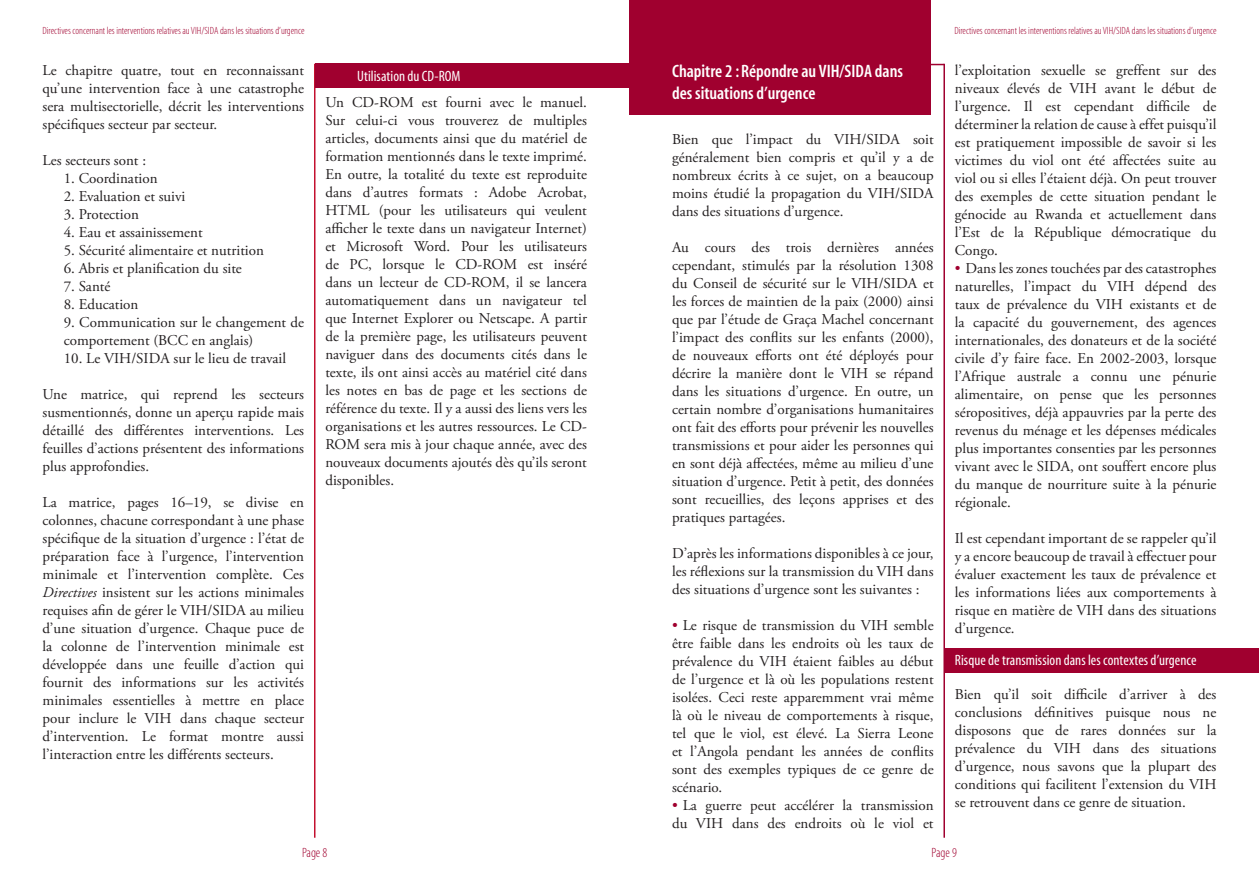
<style>
.page{position:relative;width:1259px;height:893px;background:#fff}
.page>*{position:absolute;margin:0;border:0;box-sizing:border-box;transform-origin:0 0}
.t1{font:18px/21.6px "Myriad MM 565 300";color:#fff}
.t2{font:15px/18px "Adobe Garamond Pro";color:#231f20;text-align:justify}
.t3{font:15px/18px "Adobe Garamond";color:#231f20;text-align:justify}
.t4{font:15px "Myriad MM 400 300";letter-spacing:.005em;color:#fff}
.t5{font:13.5px "Myriad MM 215 300";color:#a0002f}
.t6{font:10.5px "Myriad MM 215 300";color:#a0002f}
.s1{font-style:italic}
.s2{color:#a0002f}
</style>
<div class="page">
<hr style="left:314px;top:64px;width:1px;height:774px;background:#c3102f">
<hr style="left:943px;top:64px;width:2px;height:774px;background:#a0002f">
<div style="left:315px;top:64px;width:314px;height:24px;background:#a0002f"></div>
<div style="left:629px;top:0;width:302px;height:115px;background:#a0002f"></div>
<svg style="left:931px;top:64px;width:12px;height:1px"></svg>
<div style="left:944px;top:648px;width:315px;height:25px;background:#a0002f"></div>
<p class="t6" style="left:43px;top:25px;width:263px">Directives concernant les interventions relatives au VIH/SIDA dans les situations d’urgence</p>
<p class="t6" style="left:954px;top:25px;width:263px">Directives concernant les interventions relatives au VIH/SIDA dans les situations d’urgence</p>
<p class="t2" style="left:43px;top:61px;width:263px">Le chapitre quatre, tout en reconnaissant qu’une intervention face à une catastrophe sera multisectorielle, décrit les interventions spécifiques secteur par secteur.</p>
<p class="t2" style="left:43px;top:151px;width:105px">Les secteurs sont :</p>
<p class="t2" style="left:64px;top:169px;width:95px">1. Coordination</p>
<p class="t2" style="left:64px;top:187px;width:123px">2. Evaluation et suivi</p>
<p class="t2" style="left:64px;top:205px;width:77px">3. Protection</p>
<p class="t2" style="left:64px;top:223px;width:140px">4. Eau et assainissement</p>
<p class="t2" style="left:64px;top:241px;width:202px">5. Sécurité alimentaire et nutrition</p>
<p class="t2" style="left:64px;top:259px;width:180px">6. Abris et planification du site</p>
<p class="t2" style="left:64px;top:277px;width:48px">7. Santé</p>
<p class="t2" style="left:64px;top:295px;width:76px">8. Education</p>
<p class="t2" style="left:64px;top:313px;width:242px">9. Communication sur le changement de comportement (BCC en anglais)</p>
<p class="t2" style="left:64px;top:349px;width:224px">10. Le VIH/SIDA sur le lieu de travail</p>
<p class="t2" style="left:43px;top:385px;width:263px">Une matrice, qui reprend les secteurs susmentionnés, donne un aperçu rapide mais détaillé des différentes interventions. Les feuilles d’actions présentent des informations plus approfondies.</p>
<p class="t2" style="left:43px;top:493px;width:263px">La matrice, pages 16–19, se divise en colonnes, chacune correspondant à une phase spécifique de la situation d’urgence : l’état de préparation face à l’urgence, l’intervention minimale et l’intervention complète. Ces <span class="s1">Directives</span> insistent sur les actions minimales requises afin de gérer le VIH/SIDA au milieu d’une situation d’urgence. Chaque puce de la colonne de l’intervention minimale est développée dans une feuille d’action qui fournit des informations sur les activités minimales essentielles à mettre en place pour inclure le VIH dans chaque secteur d’intervention. Le format montre aussi l’interaction entre les différents secteurs.</p>
<p class="t4" style="left:357px;top:69px;width:105px">Utilisation du CD-ROM</p>
<p class="t2" style="left:325px;top:94px;width:263px">Un CD-ROM est fourni avec le manuel.<br>Sur celui-ci vous trouverez de multiples articles, documents ainsi que du matériel de formation mentionnés dans le texte imprimé.<br>En outre, la totalité du texte est reproduite dans d’autres formats : Adobe Acrobat, HTML (pour les utilisateurs qui veulent afficher le texte dans un navigateur Internet) et Microsoft Word. Pour les utilisateurs de PC, lorsque le CD-ROM est inséré dans un lecteur de CD-ROM, il se lancera automatiquement dans un navigateur tel que Internet Explorer ou Netscape. A partir de la première page, les utilisateurs peuvent naviguer dans des documents cités dans le texte, ils ont ainsi accès au matériel cité dans les notes en bas de page et les sections de référence du texte. Il y a aussi des liens vers les organisations et les autres ressources. Le CD-ROM sera mis à jour chaque année, avec des nouveaux documents ajoutés dès qu’ils seront disponibles.</p>
<p class="t1" style="left:672px;top:61px;width:232px">Chapitre 2 : Répondre au VIH/SIDA dans des situations d’urgence</p>
<p class="t2" style="left:672px;top:130px;width:263px">Bien que l’impact du VIH/SIDA soit généralement bien compris et qu’il y a de nombreux écrits à ce sujet, on a beaucoup moins étudié la propagation du VIH/SIDA dans des situations d’urgence.</p>
<p class="t2" style="left:672px;top:238px;width:263px">Au cours des trois dernières années cependant, stimulés par la résolution 1308 du Conseil de sécurité sur le VIH/SIDA et les forces de maintien de la paix (2000) ainsi que par l’étude de Graça Machel concernant l’impact des conflits sur les enfants (2000), de nouveaux efforts ont été déployés pour décrire la manière dont le VIH se répand dans les situations d’urgence. En outre, un certain nombre d’organisations humanitaires ont fait des efforts pour prévenir les nouvelles transmissions et pour aider les personnes qui en sont déjà affectées, même au milieu d’une situation d’urgence. Petit à petit, des données sont recueillies, des leçons apprises et des pratiques partagées.</p>
<p class="t2" style="left:672px;top:544px;width:263px">D’après les informations disponibles à ce jour, les réflexions sur la transmission du VIH dans des situations d’urgence sont les suivantes :</p>
<p class="t2" style="left:672px;top:616px;width:263px"><span class="s2">•</span> Le risque de transmission du VIH semble être faible dans les endroits où les taux de prévalence du VIH étaient faibles au début de l’urgence et là où les populations restent isolées. Ceci reste apparemment vrai même là où le niveau de comportements à risque, tel que le viol, est élevé. La Sierra Leone et l’Angola pendant les années de conflits sont des exemples typiques de ce genre de scénario.</p>
<p class="t3" style="left:672px;top:796px;width:263px"><span class="s2">•</span> La guerre peut accélérer la transmission du VIH dans des endroits où le viol et</p>
<p class="t3" style="left:955px;top:61px;width:263px">l’exploitation sexuelle se greffent sur des niveaux élevés de VIH avant le début de l’urgence. Il est cependant difficile de déterminer la relation de cause à effet puisqu’il est pratiquement impossible de savoir si les victimes du viol ont été affectées suite au viol ou si elles l’étaient déjà. On peut trouver des exemples de cette situation pendant le génocide au Rwanda et actuellement dans l’Est de la République démocratique du Congo.</p>
<p class="t3" style="left:955px;top:259px;width:263px"><span class="s2">•</span> Dans les zones touchées par des catastrophes naturelles, l’impact du VIH dépend des taux de prévalence du VIH existants et de la capacité du gouvernement, des agences internationales, des donateurs et de la société civile d’y faire face. En 2002-2003, lorsque l’Afrique australe a connu une pénurie alimentaire, on pense que les personnes séropositives, déjà appauvries par la perte des revenus du ménage et les dépenses médicales plus importantes consenties par les personnes vivant avec le SIDA, ont souffert encore plus du manque de nourriture suite à la pénurie régionale.</p>
<p class="t2" style="left:955px;top:530px;width:263px">Il est cependant important de se rappeler qu’il y a encore beaucoup de travail à effectuer pour évaluer exactement les taux de prévalence et les informations liées aux comportements à risque en matière de VIH dans des situations d’urgence.</p>
<p class="t4" style="left:955px;top:653px;width:243px">Risque de transmission dans les contextes d’urgence</p>
<p class="t2" style="left:955px;top:686px;width:263px">Bien qu’il soit difficile d’arriver à des conclusions définitives puisque nous ne disposons que de rares données sur la prévalence du VIH dans des situations d’urgence, nous savons que la plupart des conditions qui facilitent l’extension du VIH se retrouvent dans ce genre de situation.</p>
<p class="t5" style="left:302px;top:846px;width:27px">Page 8</p>
<p class="t5" style="left:931px;top:846px;width:27px">Page 9</p>
</div>
